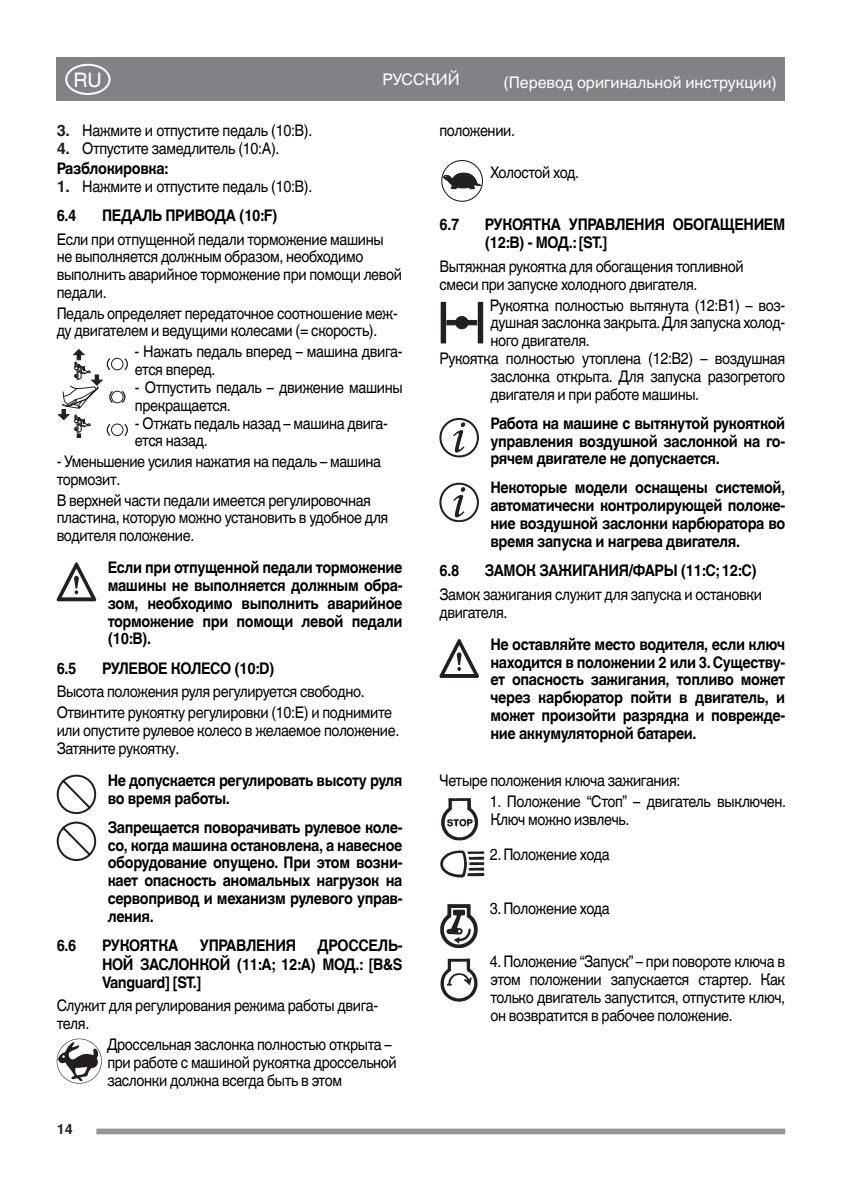
<style>
.page{position:relative;width:842px;height:1191px;background:#fff}
.page>*{position:absolute;margin:0;border:0;box-sizing:border-box;transform-origin:0 0}
.t1{font:20px "Helvetica World";color:#fff}
.Attenzione{font:700 16px/17.8px "Helvetica World";letter-spacing:-.025em;color:#000;text-align:justify;scale:.9 1}
.Paragrafo_base{font:16px/17.8px "Helvetica World";letter-spacing:-.025em;color:#000;scale:.9 1}
.Simboli{font:16px/17.8px "Helvetica World";letter-spacing:-.025em;color:#000;scale:.9 1}
.t2{font:16px "Helvetica World";color:#fff}
.testo-sinistra-bold{font:700 16px "Helvetica World";letter-spacing:-.025em;color:#000;scale:.9 1}
.t3{font:700 14px "Helvetica World";color:#231f20}
.s1{font-weight:700;color:#231f20}
</style>
<div class="page">
<div style="left:57px;top:58px;width:728px;height:43px;background:#808285"></div>
<div style="left:65px;top:64px;width:46px;height:31px;border:2px solid #fff;border-radius:50%"></div>
<div style="left:111px;top:358px;width:12px;height:12px;border:1px solid #231f20;border-radius:50%"></div>
<div style="left:111px;top:391px;width:13px;height:12px;border:1px solid #231f20;border-radius:50%"></div>
<div style="left:111px;top:423px;width:12px;height:13px;border:1px solid #231f20;border-radius:50%"></div>
<svg style="left:120px;top:391px;width:6px;height:12px"></svg>
<svg style="left:123px;top:358px;width:5px;height:13px"></svg>
<svg style="left:58px;top:349px;width:56px;height:89px"></svg>
<svg style="left:123px;top:424px;width:5px;height:12px"></svg>
<svg style="left:57px;top:562px;width:39px;height:39px"></svg>
<svg style="left:57px;top:774px;width:39px;height:40px"></svg>
<svg style="left:57px;top:821px;width:39px;height:40px"></svg>
<svg style="left:57px;top:1038px;width:45px;height:45px"></svg>
<svg style="left:441px;top:160px;width:42px;height:42px"></svg>
<div style="left:441px;top:302px;width:5px;height:41px;background:#231f20"></div>
<div style="left:478px;top:302px;width:5px;height:41px;background:#231f20"></div>
<div style="left:447px;top:320px;width:30px;height:5px;background:#231f20"></div>
<svg style="left:455px;top:316px;width:14px;height:14px"></svg>
<div style="left:439px;top:418px;width:40px;height:39px;border:2px solid #231f20;border-radius:50%"></div>
<svg style="left:453px;top:422px;width:12px;height:30px"></svg>
<div style="left:439px;top:483px;width:40px;height:39px;border:2px solid #231f20;border-radius:50%"></div>
<svg style="left:453px;top:487px;width:12px;height:30px"></svg>
<svg style="left:439px;top:639px;width:40px;height:39px"></svg>
<img style="left:441px;top:798px;width:37px;height:43px">
<img style="left:440px;top:850px;width:44px;height:28px">
<img style="left:440px;top:904px;width:38px;height:44px">
<img style="left:440px;top:958px;width:38px;height:44px">
<div style="left:96px;top:1128px;width:689px;height:6px;background:#939598"></div>
<p class="t1" style="left:74px;top:68px;width:30px">RU</p>
<p class="t2" style="left:382px;top:70px;width:79px">РУССКИЙ</p>
<p class="t2" style="left:503px;top:73px;width:275px">(Перевод оригинальной инструкции)</p>
<p class="Simboli" style="left:57px;top:122px;width:286px"><span class="s1">3.</span> Нажмите и отпустите педаль (10:B).</p>
<p class="Simboli" style="left:57px;top:140px;width:249px"><span class="s1">4.</span> Отпустите замедлитель (10:A).</p>
<p class="testo-sinistra-bold" style="left:57px;top:159px;width:125px">Разблокировка:</p>
<p class="Simboli" style="left:57px;top:177px;width:286px"><span class="s1">1.</span> Нажмите и отпустите педаль (10:B).</p>
<p class="Attenzione" style="left:57px;top:207px;width:24px">6.4</p>
<p class="Attenzione" style="left:102px;top:207px;width:197px">ПЕДАЛЬ ПРИВОДА (10:F)</p>
<p class="Paragrafo_base" style="left:57px;top:230px;width:385px">Если при отпущенной педали торможение машины не выполняется должным образом, необходимо выполнить аварийное торможение при помощи левой педали.</p>
<p class="Paragrafo_base" style="left:57px;top:304px;width:381px">Педаль определяет передаточное соотношение меж&shy;ду двигателем и ведущими колесами (= скорость).</p>
<p class="Simboli" style="left:135px;top:343px;width:299px">- Нажать педаль вперед – машина двига&shy;ется вперед.</p>
<p class="Simboli" style="left:135px;top:378px;width:299px">- Отпустить педаль – движение машины прекращается.</p>
<p class="Paragrafo_base" style="left:135px;top:414px;width:283px">- Отжать педаль назад – машина двига&shy;ется назад.</p>
<p class="Paragrafo_base" style="left:57px;top:453px;width:362px">- Уменьшение усилия нажатия на педаль – машина тормозит.</p>
<p class="Paragrafo_base" style="left:57px;top:491px;width:370px">В верхней части педали имеется регулировочная пластина, которую можно установить в удобное для водителя положение.</p>
<p class="Attenzione" style="left:108px;top:559px;width:329px">Если при отпущенной педали торможение машины не выполняется должным обра&shy;зом, необходимо выполнить аварийное торможение при помощи левой педали (10:B).</p>
<p class="Attenzione" style="left:57px;top:659px;width:24px">6.5</p>
<p class="Attenzione" style="left:102px;top:659px;width:193px">РУЛЕВОЕ КОЛЕСО (10:D)</p>
<p class="Paragrafo_base" style="left:57px;top:683px;width:344px">Высота положения руля регулируется свободно.</p>
<p class="Paragrafo_base" style="left:57px;top:703px;width:382px">Отвинтите рукоятку регулировки (10:E) и поднимите или опустите рулевое колесо в желаемое положение.<br>Затяните рукоятку.</p>
<p class="Attenzione" style="left:108px;top:771px;width:329px">Не допускается регулировать высоту руля во время работы.</p>
<p class="Attenzione" style="left:108px;top:818px;width:329px">Запрещается поворачивать рулевое коле&shy;со, когда машина остановлена, а навесное оборудование опущено. При этом возни&shy;кает опасность аномальных нагрузок на сервопривод и механизм рулевого управ&shy;ления.</p>
<p class="Attenzione" style="left:57px;top:937px;width:24px">6.6</p>
<p class="Attenzione" style="left:102px;top:937px;width:86px">РУКОЯТКА</p>
<p class="Attenzione" style="left:200px;top:937px;width:108px">УПРАВЛЕНИЯ</p>
<p class="Paragrafo_base" style="left:439px;top:122px;width:86px">положении.</p>
<p class="Paragrafo_base" style="left:490px;top:163px;width:100px">Холостой ход.</p>
<p class="Attenzione" style="left:439px;top:216px;width:24px">6.7</p>
<p class="Attenzione" style="left:485px;top:215px;width:335px">РУКОЯТКА УПРАВЛЕНИЯ ОБОГАЩЕНИЕМ (12:В) - МОД.: [ST.]</p>
<p class="Paragrafo_base" style="left:439px;top:257px;width:340px">Вытяжная рукоятка для обогащения топливной смеси при запуске холодного двигателя.</p>
<p class="Simboli" style="left:490px;top:296px;width:330px;text-align:justify">Рукоятка полностью вытянута (12:B1) – воз&shy;душная заслонка закрыта. Для запуска холод&shy;ного двигателя.</p>
<p class="Simboli" style="left:490px;top:349px;width:329px;text-align:justify;text-indent:-51px">Рукоятка полностью утоплена (12:B2) – воздушная заслонка открыта. Для запуска разогретого двигателя и при работе машины.</p>
<p class="Attenzione" style="left:490px;top:414px;width:329px">Работа на машине с вытянутой рукояткой управления воздушной заслонкой на го&shy;рячем двигателе не допускается.</p>
<p class="Attenzione" style="left:490px;top:479px;width:329px">Некоторые модели оснащены системой, автоматически контролирующей положе&shy;ние воздушной заслонки карбюратора во время запуска и нагрева двигателя.</p>
<p class="Attenzione" style="left:439px;top:562px;width:24px">6.8</p>
<p class="Attenzione" style="left:485px;top:562px;width:304px">ЗАМОК ЗАЖИГАНИЯ/ФАРЫ (11:C; 12:C)</p>
<p class="Paragrafo_base" style="left:439px;top:585px;width:360px">Замок зажигания служит для запуска и остановки двигателя.</p>
<p class="Attenzione" style="left:490px;top:635px;width:329px">Не оставляйте место водителя, если ключ находится в положении 2 или 3. Существу&shy;ет опасность зажигания, топливо может через карбюратор пойти в двигатель, и может произойти разрядка и поврежде&shy;ние аккумуляторной батареи.</p>
<p class="Paragrafo_base" style="left:439px;top:771px;width:269px">Четыре положения ключа зажигания:</p>
<p class="Simboli" style="left:490px;top:792px;width:331px">1. Положение “Стоп” – двигатель выключен.<br>Ключ можно извлечь.</p>
<p class="Simboli" style="left:490px;top:845px;width:135px">2. Положение хода</p>
<p class="Simboli" style="left:490px;top:899px;width:135px">3. Положение хода</p>
<p class="Simboli" style="left:490px;top:952px;width:330px;text-align:justify">4. Положение “Запуск” – при повороте ключа в этом положении запускается стартер. Как только двигатель запустится, отпустите ключ, он возвратится в рабочее положение.</p>
<p class="Attenzione" style="left:102px;top:936px;width:335px;text-indent:215px">ДРОССЕЛЬ-НОЙ ЗАСЛОНКОЙ (11:A; 12:A) МОД.: [B&amp;S Vanguard] [ST.]</p>
<p class="Paragrafo_base" style="left:57px;top:996px;width:359px">Служит для регулирования режима работы двига&shy;теля.</p>
<p class="Paragrafo_base" style="left:107px;top:1035px;width:324px">Дроссельная заслонка полностью открыта – при работе с машиной рукоятка дроссельной заслонки должна всегда быть в этом</p>
<p class="t3" style="left:57px;top:1121px;width:18px">14</p>
</div>
